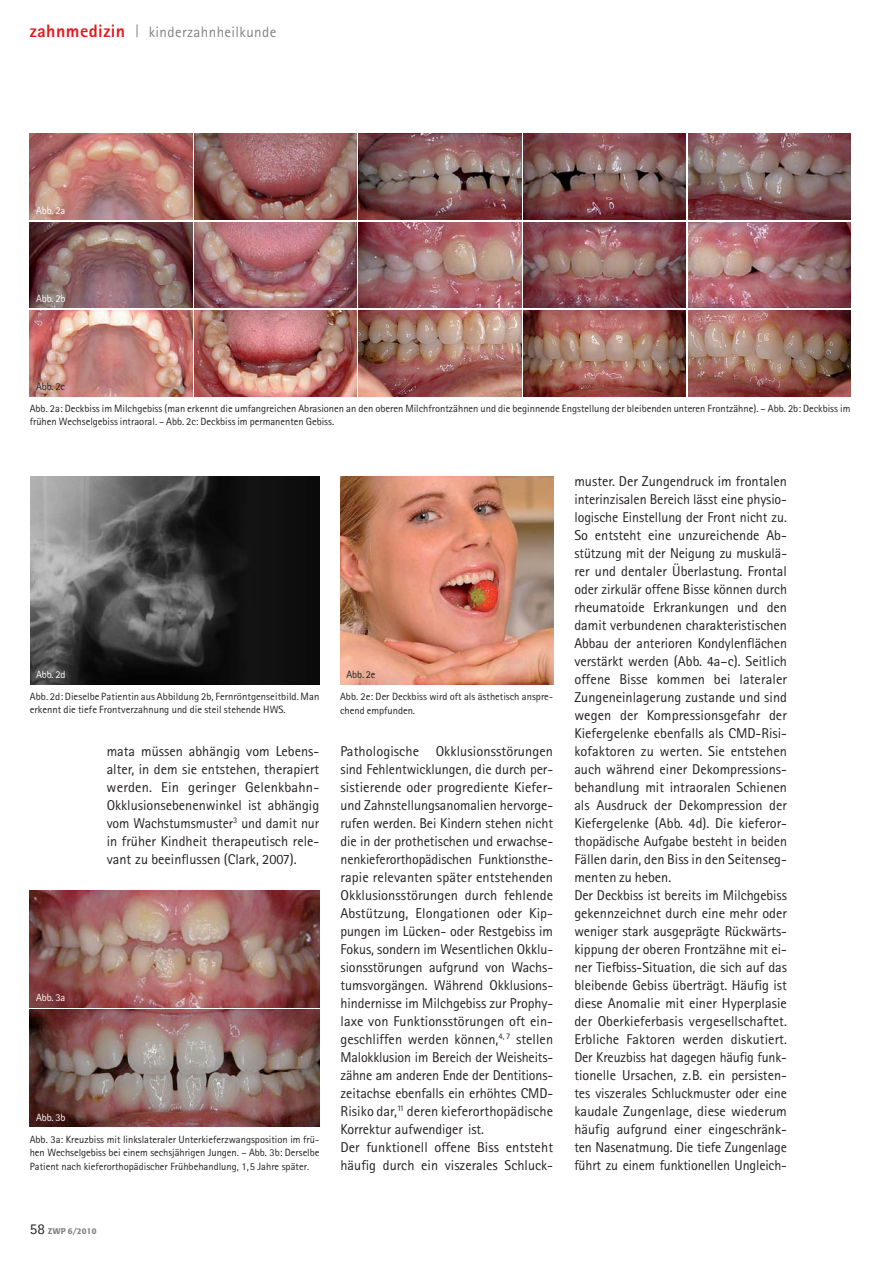
<style>
.page{position:relative;width:893px;height:1263px;background:#fff}
.page>*{position:absolute;margin:0;border:0;box-sizing:border-box;transform-origin:0 0}
.t1{font:800 18px "Rotis Sans Serif";letter-spacing:.025em;color:#e31b22}
.t2{font:15px "Rotis Sans Serif";letter-spacing:.025em;color:#808284}
.t3{font:14.25px/18px "Rotis Sans Serif";color:#231f20}
.t4{font:10.5px/13.5px "Rotis Sans Serif";color:#231f20}
.t5{font:10.5px "Rotis Sans Serif";letter-spacing:-.015em;color:#fff}
.t6{font:500 8.25px "Formata";letter-spacing:.02em;color:#808284}
.s1{font-family:"Rotis Sans Serif";font-weight:400;font-size:15px;color:#231f20}
</style>
<div class="page">
<svg style="left:137px;top:24px;width:1px;height:13px"></svg>
<img style="left:30px;top:134px;width:162px;height:86px">
<img style="left:194px;top:134px;width:163px;height:86px">
<img style="left:359px;top:134px;width:162px;height:86px">
<img style="left:523px;top:134px;width:163px;height:86px">
<img style="left:688px;top:134px;width:162px;height:86px">
<img style="left:30px;top:222px;width:162px;height:86px">
<img style="left:194px;top:222px;width:163px;height:86px">
<img style="left:359px;top:222px;width:162px;height:86px">
<img style="left:523px;top:222px;width:163px;height:86px">
<img style="left:688px;top:222px;width:162px;height:86px">
<img style="left:30px;top:310px;width:162px;height:86px">
<img style="left:194px;top:310px;width:163px;height:86px">
<img style="left:359px;top:310px;width:162px;height:86px">
<img style="left:523px;top:310px;width:163px;height:86px">
<img style="left:688px;top:310px;width:162px;height:86px">
<img style="left:30px;top:476px;width:289px;height:208px">
<img style="left:340px;top:476px;width:213px;height:208px">
<img style="left:30px;top:890px;width:289px;height:117px">
<img style="left:30px;top:1010px;width:289px;height:117px">
<p class="t1" style="left:30px;top:25px;width:97px">zahnmedizin</p>
<p class="t2" style="left:149px;top:27px;width:129px">kinderzahnheilkunde</p>
<p class="t5" style="left:36px;top:207px;width:31px">Abb. 2a</p>
<p class="t5" style="left:36px;top:295px;width:31px">Abb. 2b</p>
<p class="t4" style="left:36px;top:381px;width:30px">Abb. 2c</p>
<p class="t4" style="left:30px;top:403px;width:822px">Abb. 2a: Deckbiss im Milchgebiss (man erkennt die umfangreichen Abrasionen an den oberen Milchfrontzähnen und die beginnende Engstellung der bleibenden unteren Frontzähne). – Abb. 2b: Deckbiss im frühen Wechselgebiss intraoral. – Abb. 2c: Deckbiss im permanenten Gebiss.</p>
<p class="t5" style="left:36px;top:671px;width:31px">Abb. 2d</p>
<p class="t4" style="left:347px;top:669px;width:30px">Abb. 2e</p>
<p class="t4" style="left:30px;top:691px;width:291px">Abb. 2d: Dieselbe Patientin aus Abbildung 2b, Fernröntgenseitbild. Man erkennt die tiefe Frontverzahnung und die steil stehende HWS.</p>
<p class="t4" style="left:340px;top:691px;width:215px">Abb. 2e: Der Deckbiss wird oft als ästhetisch anspre&shy;chend empfunden.</p>
<p class="t3" style="left:107px;top:744px;width:214px;text-align:justify">mata müssen abhängig vom Lebens - alter, in dem sie entstehen, therapiert werden. Ein geringer Gelenkbahn-Okklusionsebenenwinkel ist abhängig vom Wachstumsmuster<sup>3</sup> und damit nur in früher Kindheit therapeutisch rele&shy;vant zu beeinflussen (Clark, 2007).</p>
<p class="t3" style="left:340px;top:744px;width:214px">Pathologische Okklusionsstörungen sind Fehlentwicklungen, die durch per&shy;sistierende oder progrediente Kiefer&shy;und Zahnstellungsanomalien hervorge&shy;rufen werden. Bei Kindern stehen nicht die in der prothetischen und erwachse&shy;nenkieferorthopädischen Funktionsthe&shy;rapie relevanten später ent stehenden Okklusionsstörungen durch fehlende Abstützung, Elongationen oder Kip&shy;pungen im Lücken- oder Restgebiss im Fokus, sondern im Wesentlichen Okklu&shy;sionsstörungen aufgrund von Wachs&shy;tumsvorgängen. Während Okklusions&shy;hindernisse im Milchgebiss zur Prophy&shy;laxe von Funktionsstörungen oft ein - geschliffen werden können,<sup>4,</sup> <sup>7</sup> stellen Malokklusion im Bereich der Weisheits&shy;zähne am anderen Ende der Dentitions&shy;zeitachse ebenfalls ein erhöhtes CMD-Risiko dar,<sup>11</sup> deren kieferorthopädische Korrektur aufwen diger ist.<br>Der funktionell offene Biss entsteht häufig durch ein viszerales Schluck-</p>
<p class="t5" style="left:36px;top:994px;width:31px">Abb. 3a</p>
<p class="t5" style="left:36px;top:1114px;width:31px">Abb. 3b</p>
<p class="t4" style="left:30px;top:1134px;width:291px;text-align:justify">Abb. 3a: Kreuzbiss mit linkslateraler Unterkieferzwangsposition im frü&shy;hen Wechselgebiss bei einem sechsjährigen Jungen. – Abb. 3b: Derselbe Patient nach kieferorthopädischer Frühbehandlung, 1,5 Jahre später.</p>
<p class="t6" style="left:30px;top:1227px;width:68px"><span class="s1">58</span> ZWP 6/2010</p>
<p class="t3" style="left:574px;top:474px;width:214px">muster. Der Zungendruck im frontalen interinzisalen Bereich lässt eine physio&shy;logische Einstellung der Front nicht zu.<br>So entsteht eine unzureichende Ab&shy;stützung mit der Neigung zu muskulä&shy;rer und dentaler Überlastung. Frontal oder zirkulär offene Bisse können durch rheumatoide Erkrankungen und den damit verbundenen charakteristischen Abbau der anterioren Kondylenflächen verstärkt werden (Abb. 4a–c). Seitlich offene Bisse kommen bei lateraler Zungeneinlagerung zustande und sind wegen der Kompressionsgefahr der Kiefergelenke ebenfalls als CMD-Risi&shy;kofaktoren zu werten. Sie entstehen auch während einer Dekompressions&shy;behandlung mit intraoralen Schienen als Ausdruck der Dekompression der Kiefergelenke (Abb. 4d). Die kieferor&shy;thopädische Aufgabe besteht in beiden Fällen darin, den Biss in den Seitenseg&shy;menten zu heben.<br>Der Deckbiss ist bereits im Milchgebiss gekennzeichnet durch eine mehr oder weniger stark ausgeprägte Rückwärts&shy;kippung der oberen Frontzähne mit ei&shy;ner Tiefbiss-Situation, die sich auf das bleibende Gebiss überträgt. Häufig ist diese Anomalie mit einer Hyperplasie der Oberkieferbasis vergesellschaftet.<br>Erbliche Faktoren werden diskutiert.<br>Der Kreuzbiss hat dagegen häufig funk&shy;tionelle Ursachen, z.B. ein persisten&shy;tes viszerales Schluckmuster oder eine kaudale Zungenlage, diese wiederum häufig aufgrund einer eingeschränk&shy;ten Nasenatmung. Die tiefe Zungenlage führt zu einem funktionellen Ungleich-</p>
</div>
